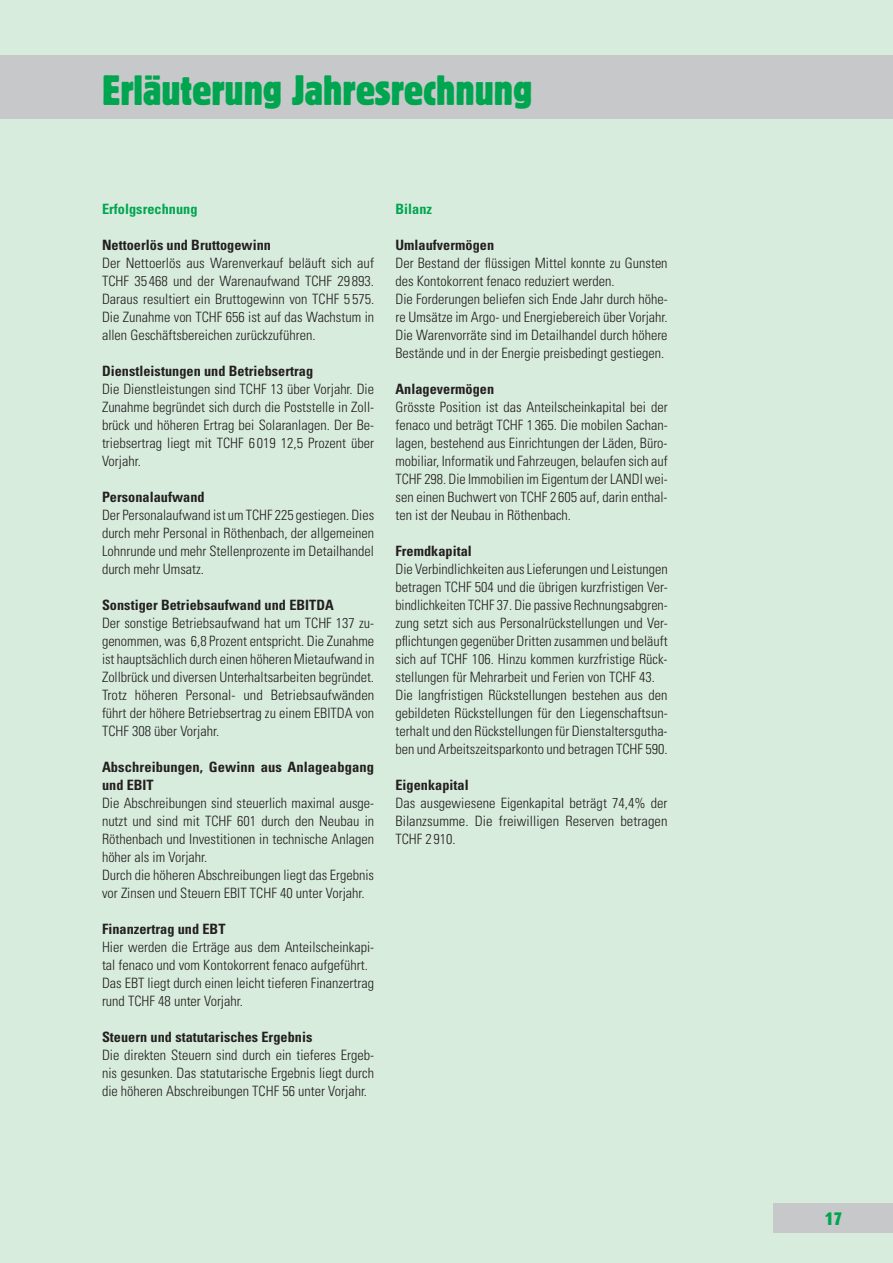
<style>
.page{position:relative;width:893px;height:1263px;background:#d8ecdd}
.page>*{position:absolute;margin:0;border:0;box-sizing:border-box;transform-origin:0 0}
.t1{font:condensed 42px "Block Pro";color:#00a54f}
.t2{font:condensed 18px "Block Pro";color:#00a54f}
.t3{font:300 condensed 14.25px/18px "Univers LT Std";color:#231f20;text-align:justify}
.t4{font:700 condensed 14.25px/18px "Univers LT Std";letter-spacing:.005em;color:#231f20}
.t5{font:700 condensed 14.25px "Univers LT Std";letter-spacing:.005em;color:#00a54f}
</style>
<div class="page">
<div style="left:0;top:55px;width:893px;height:64px;background:#c7c8ca"></div>
<div style="left:774px;top:1203px;width:119px;height:30px;background:#c7c8ca"></div>
<h1 class="t1" style="left:102px;top:63px;width:432px">Erläuterung Jahresrechnung</h1>
<p class="t5" style="left:102px;top:200px;width:97px">Erfolgsrechnung</p>
<p class="t4" style="left:102px;top:235px;width:170px">Nettoerlös und Bruttogewinn</p>
<p class="t3" style="left:102px;top:254px;width:274px">Der Nettoerlös aus Warenverkauf beläuft sich auf TCHF 35 468 und der Warenaufwand TCHF 29 893.<br>Daraus resultiert ein Bruttogewinn von TCHF 5 575.<br>Die Zunahme von TCHF 656 ist auf das Wachstum in allen Geschäftsbereichen zurückzuführen.</p>
<p class="t4" style="left:102px;top:361px;width:213px">Dienstleistungen und Betriebsertrag</p>
<p class="t3" style="left:102px;top:380px;width:274px">Die Dienstleistungen sind TCHF 13 über Vorjahr. Die Zunahme begründet sich durch die Poststelle in Zoll&shy;brück und höheren Ertrag bei Solaranlagen. Der Be&shy;triebsertrag liegt mit TCHF 6 019 12,5 Prozent über Vorjahr.</p>
<p class="t4" style="left:102px;top:487px;width:104px">Personalaufwand</p>
<p class="t3" style="left:102px;top:506px;width:274px">Der Personalaufwand ist um TCHF 225 gestiegen. Dies durch mehr Personal in Röthenbach, der allgemeinen Lohnrunde und mehr Stellenprozente im Detailhandel durch mehr Umsatz.</p>
<p class="t4" style="left:102px;top:595px;width:233px">Sonstiger Betriebsaufwand und EBITDA</p>
<p class="t3" style="left:102px;top:614px;width:274px">Der sonstige Betriebsaufwand hat um TCHF 137 zu&shy;genommen, was 6,8 Prozent entspricht. Die Zunahme ist hauptsächlich durch einen höheren Mietaufwand in Zollbrück und diversen Unterhaltsarbeiten begründet.<br>Trotz höheren Personal- und Betriebsaufwänden führt der höhere Betriebsertrag zu einem EBITDA von TCHF 308 über Vorjahr.</p>
<p class="t4" style="left:102px;top:757px;width:273px">Abschreibungen, Gewinn aus Anlageabgang und EBIT</p>
<p class="t3" style="left:102px;top:794px;width:274px;text-align:left">Die Abschreibungen sind steuerlich maximal ausge&shy;nutzt und sind mit TCHF 601 durch den Neubau in Röthenbach und Investitionen in technische Anlagen höher als im Vorjahr.<br>Durch die höheren Abschreibungen liegt das Ergebnis vor Zinsen und Steuern EBIT TCHF 40 unter Vorjahr.</p>
<p class="t4" style="left:102px;top:919px;width:125px">Finanzertrag und EBT</p>
<p class="t3" style="left:102px;top:938px;width:274px;text-align:left">Hier werden die Erträge aus dem Anteilscheinkapi&shy;tal fenaco und vom Kontokorrent fenaco aufgeführt.<br>Das EBT liegt durch einen leicht tieferen Finanzertrag rund TCHF 48 unter Vorjahr.</p>
<p class="t4" style="left:102px;top:1027px;width:212px">Steuern und statutarisches Ergebnis</p>
<p class="t3" style="left:102px;top:1046px;width:274px">Die direkten Steuern sind durch ein tieferes Ergeb&shy;nis gesunken. Das statutarische Ergebnis liegt durch die höheren Abschreibungen TCHF 56 unter Vorjahr.</p>
<p class="t5" style="left:395px;top:200px;width:38px">Bilanz</p>
<p class="t4" style="left:395px;top:235px;width:100px">Umlaufvermögen</p>
<p class="t3" style="left:395px;top:254px;width:274px;text-align:left">Der Bestand der flüssigen Mittel konnte zu Gunsten des Kontokorrent fenaco reduziert werden.<br>Die Forderungen beliefen sich Ende Jahr durch höhe&shy;re Umsätze im Argo- und Energiebereich über Vorjahr.<br>Die Warenvorräte sind im Detailhandel durch höhere Bestände und in der Energie preisbedingt gestiegen.</p>
<p class="t4" style="left:395px;top:379px;width:100px">Anlagevermögen</p>
<p class="t3" style="left:395px;top:398px;width:274px">Grösste Position ist das Anteilscheinkapital bei der fenaco und beträgt TCHF 1 365. Die mobilen Sachan&shy;lagen, bestehend aus Einrichtungen der Läden, Büro&shy;mobiliar, Informatik und Fahrzeugen, belaufen sich auf TCHF 298. Die Immobilien im Eigentum der LANDI wei&shy;sen einen Buchwert von TCHF 2 605 auf, darin enthal&shy;ten ist der Neubau in Röthenbach.</p>
<p class="t4" style="left:395px;top:541px;width:78px">Fremdkapital</p>
<p class="t3" style="left:395px;top:560px;width:274px;text-align:left">Die Verbindlichkeiten aus Lieferungen und Leistungen betragen TCHF 504 und die übrigen kurzfristigen Ver&shy;bindlichkeiten TCHF 37. Die passive Rechnungsabgren&shy;zung setzt sich aus Personalrückstellungen und Ver&shy;pflichtungen gegenüber Dritten zusammen und beläuft sich auf TCHF 106. Hinzu kommen kurzfristige Rück&shy;stellungen für Mehrarbeit und Ferien von TCHF 43.<br>Die langfristigen Rückstellungen bestehen aus den gebildeten Rückstellungen für den Liegenschaftsun&shy;terhalt und den Rückstellungen für Dienstaltersgutha&shy;ben und Arbeitszeitsparkonto und betragen TCHF 590.</p>
<p class="t4" style="left:395px;top:775px;width:75px">Eigenkapital</p>
<p class="t3" style="left:395px;top:794px;width:274px">Das ausgewiesene Eigenkapital beträgt 74,4% der Bilanzsumme. Die freiwilligen Reserven betragen TCHF 2 910.</p>
<p class="t2" style="left:824px;top:1207px;width:19px">17</p>
</div>
